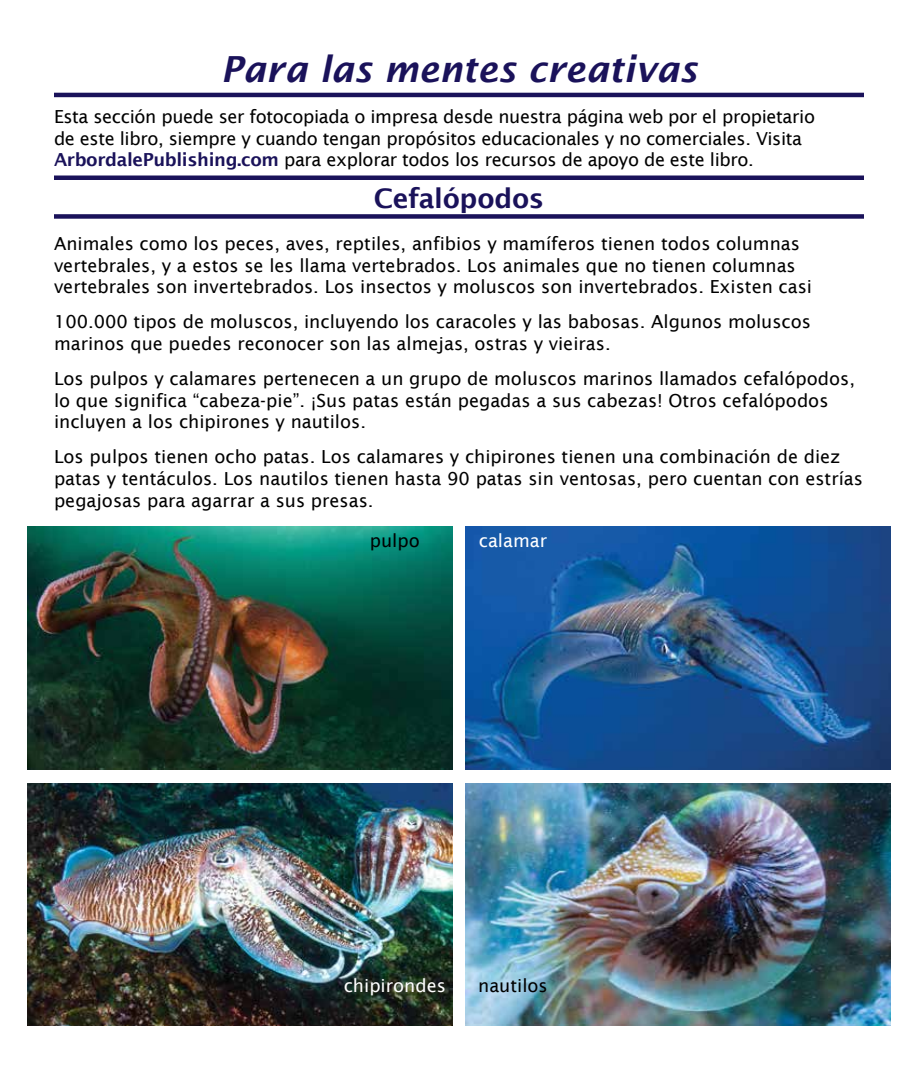
<style>
.page{position:relative;width:918px;height:1080px;background:#fff}
.page>*{position:absolute;margin:0;border:0;box-sizing:border-box;transform-origin:0 0}
.t1{font:italic 600 36px "Lucida Sans";color:#1a125a}
.t2{font:600 27px "Lucida Sans";letter-spacing:-.015em;color:#1a125a}
.t3{font:18px/21.6px "Lucida Sans";color:#000}
.t4{font:18px/21.6px "Lucida Sans";letter-spacing:-.02em;color:#000}
.t5{font:18px "Lucida Sans";color:#fff}
.s1{font-weight:600;color:#1a125a}
</style>
<div class="page">
<img style="left:27px;top:526px;width:425px;height:244px">
<img style="left:466px;top:526px;width:425px;height:244px">
<img style="left:27px;top:783px;width:425px;height:243px">
<img style="left:466px;top:783px;width:425px;height:243px">
<div style="left:54px;top:214px;width:810px;height:5px;background:#1a125a"></div>
<hr style="left:54px;top:176px;width:810px;height:4px;background:#1a125a">
<hr style="left:54px;top:93px;width:810px;height:4px;background:#1a125a">
<h1 class="t1" style="left:221px;top:48px;width:478px">Para las mentes creativas</h1>
<p class="t4" style="left:54px;top:106px;width:763px">Esta sección puede ser fotocopiada o impresa desde nuestra página web por el propietario de este libro, siempre y cuando tengan propósitos educacionales y no comerciales. Visita<br><span class="s1">ArbordalePublishing.com</span> para explorar todos los recursos de apoyo de este libro.</p>
<h2 class="t2" style="left:374px;top:182px;width:172px">Cefalópodos</h2>
<p class="t3" style="left:54px;top:233px;width:760px">Animales como los peces, aves, reptiles, anfibios y mamíferos tienen todos columnas vertebrales, y a estos se les llama vertebrados. Los animales que no tienen columnas vertebrales son invertebrados. Los insectos y moluscos son invertebrados. Existen casi</p>
<p class="t3" style="left:54px;top:311px;width:759px">100.000 tipos de moluscos, incluyendo los caracoles y las babosas. Algunos moluscos marinos que puedes reconocer son las almejas, ostras y vieiras.</p>
<p class="t3" style="left:54px;top:368px;width:803px">Los pulpos y calamares pertenecen a un grupo de moluscos marinos llamados cefalópodos, lo que significa “cabeza-pie”. ¡Sus patas están pegadas a sus cabezas! Otros cefalópodos incluyen a los chipirones y nautilos.</p>
<p class="t3" style="left:54px;top:446px;width:811px">Los pulpos tienen ocho patas. Los calamares y chipirones tienen una combinación de diez patas y tentáculos. Los nautilos tienen hasta 90 patas sin ventosas, pero cuentan con estrías pegajosas para agarrar a sus presas.</p>
<p class="t3" style="left:370px;top:530px;width:52px">pulpo</p>
<p class="t5" style="left:479px;top:530px;width:70px">calamar</p>
<p class="t5" style="left:344px;top:976px;width:104px">chipirondes</p>
<p class="t3" style="left:478px;top:975px;width:71px">nautilos</p>
</div>
